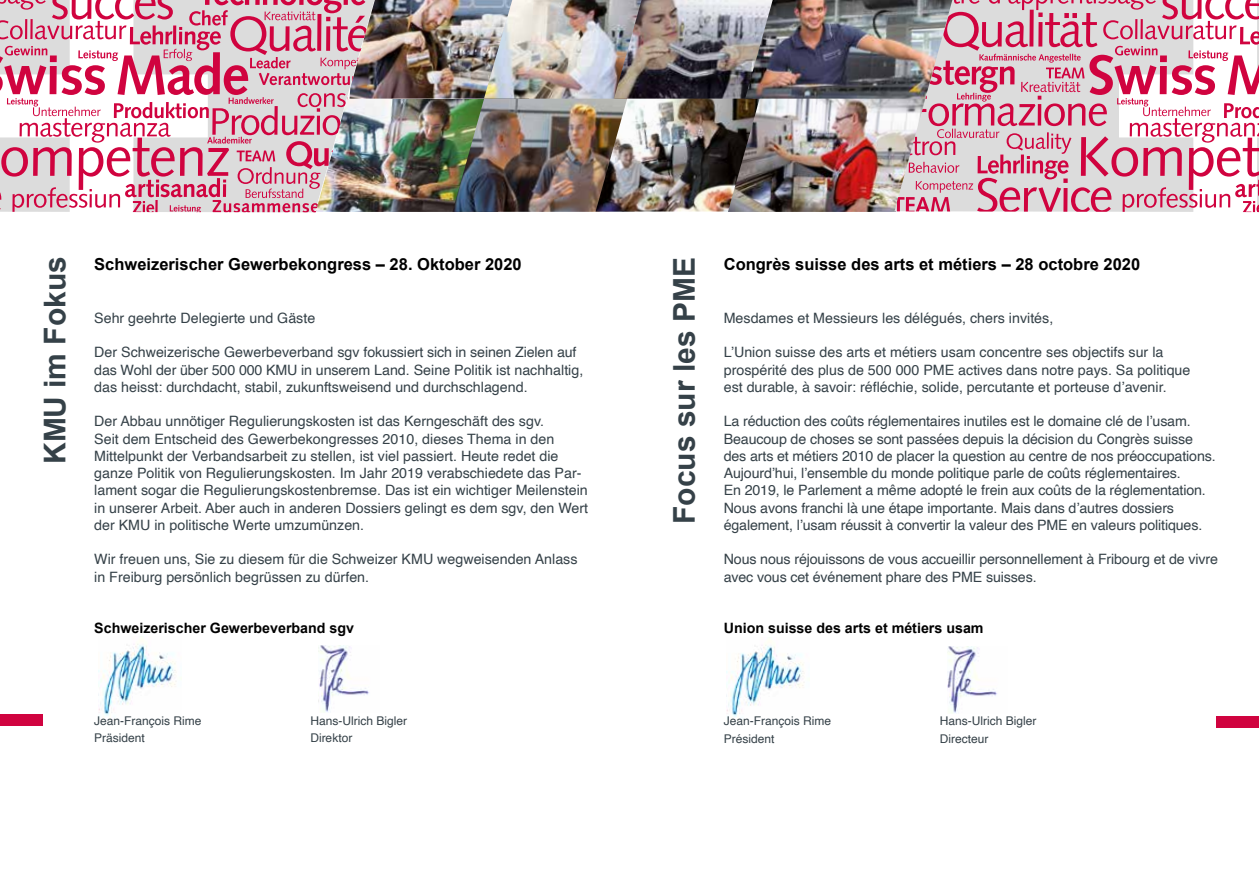
<style>
.page{position:relative;width:1259px;height:893px;background:#fff}
.page>*{position:absolute;margin:0;border:0;box-sizing:border-box;transform-origin:0 0}
.t1{font:700 30px "Arial";color:#354148}
.t2{font:700 16.5px "Arial";color:#000}
.t3{font:14.25px/17.2px "Helvetica";color:#354148}
.t4{font:700 14.25px "Arial";color:#000}
.t5{font:12px "Helvetica";color:#354148}
</style>
<div class="page">
<img style="left:375px;top:99px;width:77px;height:113px">
<img style="left:452px;top:99px;width:143px;height:113px">
<img style="left:375px;top:0;width:109px;height:99px">
<img style="left:484px;top:0;width:130px;height:99px">
<img style="left:595px;top:97px;width:133px;height:115px">
<img style="left:728px;top:99px;width:166px;height:113px">
<img style="left:614px;top:0;width:131px;height:99px">
<img style="left:745px;top:0;width:149px;height:99px">
<svg style="left:0;top:0;width:375px;height:213px"></svg>
<svg style="left:894px;top:0;width:365px;height:213px"></svg>
<div style="left:0;top:714px;width:43px;height:12px;background:#d0033f"></div>
<img style="left:98px;top:639px;width:78px;height:77px">
<img style="left:319px;top:645px;width:50px;height:67px">
<div style="left:1216px;top:716px;width:43px;height:12px;background:#d0033f"></div>
<img style="left:726px;top:640px;width:78px;height:77px">
<img style="left:947px;top:646px;width:50px;height:67px">
<h1 class="t1" style="left:35px;top:464px;width:209px;rotate:-90deg">KMU im Fokus</h1>
<p class="t2" style="left:94px;top:254px;width:429px">Schweizerischer Gewerbekongress – 28. Oktober 2020</p>
<p class="t3" style="left:94px;top:310px;width:222px">Sehr geehrte Delegierte und Gäste</p>
<p class="t3" style="left:94px;top:344px;width:490px">Der Schweizerische Gewerbeverband sgv fokussiert sich in seinen Zielen auf das Wohl der über 500 000 KMU in unserem Land. Seine Politik ist nachhaltig, das heisst: durchdacht, stabil, zukunftsweisend und durchschlagend.</p>
<p class="t3" style="left:94px;top:413px;width:495px">Der Abbau unnötiger Regulierungskosten ist das Kerngeschäft des sgv.<br>Seit dem Entscheid des Gewerbekongresses 2010, dieses Thema in den Mittelpunkt der Verbandsarbeit zu stellen, ist viel passiert. Heute redet die ganze Politik von Regulierungskosten. Im Jahr 2019 verabschiedete das Par&shy;lament sogar die Regulierungskostenbremse. Das ist ein wichtiger Meilenstein in unserer Arbeit. Aber auch in anderen Dossiers gelingt es dem sgv, den Wert der KMU in politische Werte umzumünzen.</p>
<p class="t3" style="left:94px;top:551px;width:485px">Wir freuen uns, Sie zu diesem für die Schweizer KMU wegweisenden Anlass in Freiburg persönlich begrüssen zu dürfen.</p>
<p class="t4" style="left:94px;top:618px;width:261px">Schweizerischer Gewerbeverband sgv</p>
<p class="t5" style="left:94px;top:711px;width:109px">Jean-François Rime</p>
<p class="t5" style="left:310px;top:711px;width:98px">Hans-Ulrich Bigler</p>
<p class="t5" style="left:94px;top:729px;width:52px">Präsident</p>
<p class="t5" style="left:310px;top:729px;width:43px">Direktor</p>
<h1 class="t1" style="left:664px;top:524px;width:268px;rotate:-90deg">Focus sur les PME</h1>
<p class="t2" style="left:724px;top:254px;width:418px">Congrès suisse des arts et métiers – 28 octobre 2020</p>
<p class="t3" style="left:724px;top:310px;width:331px">Mesdames et Messieurs les délégués, chers invités,</p>
<p class="t3" style="left:724px;top:344px;width:468px">L’Union suisse des arts et métiers usam concentre ses objectifs sur la prospérité des plus de 500 000 PME actives dans notre pays. Sa politique est durable, à savoir: réfléchie, solide, percutante et porteuse d’avenir.</p>
<p class="t3" style="left:724px;top:413px;width:493px">La réduction des coûts réglementaires inutiles est le domaine clé de l’usam.<br>Beaucoup de choses se sont passées depuis la décision du Congrès suisse des arts et métiers 2010 de placer la question au centre de nos préoccupations.<br>Aujourd’hui, l’ensemble du monde politique parle de coûts réglementaires.<br>En 2019, le Parlement a même adopté le frein aux coûts de la réglementation.<br>Nous avons franchi là une étape importante. Mais dans d’autres dossiers également, l’usam réussit à convertir la valeur des PME en valeurs politiques.</p>
<p class="t3" style="left:724px;top:551px;width:496px">Nous nous réjouissons de vous accueillir personnellement à Fribourg et de vivre avec vous cet événement phare des PME suisses.</p>
<p class="t4" style="left:724px;top:618px;width:261px">Union suisse des arts et métiers usam</p>
<p class="t5" style="left:724px;top:711px;width:109px">Jean-François Rime</p>
<p class="t5" style="left:940px;top:711px;width:98px">Hans-Ulrich Bigler</p>
<p class="t5" style="left:724px;top:729px;width:52px">Président</p>
<p class="t5" style="left:940px;top:729px;width:50px">Directeur</p>
</div>
